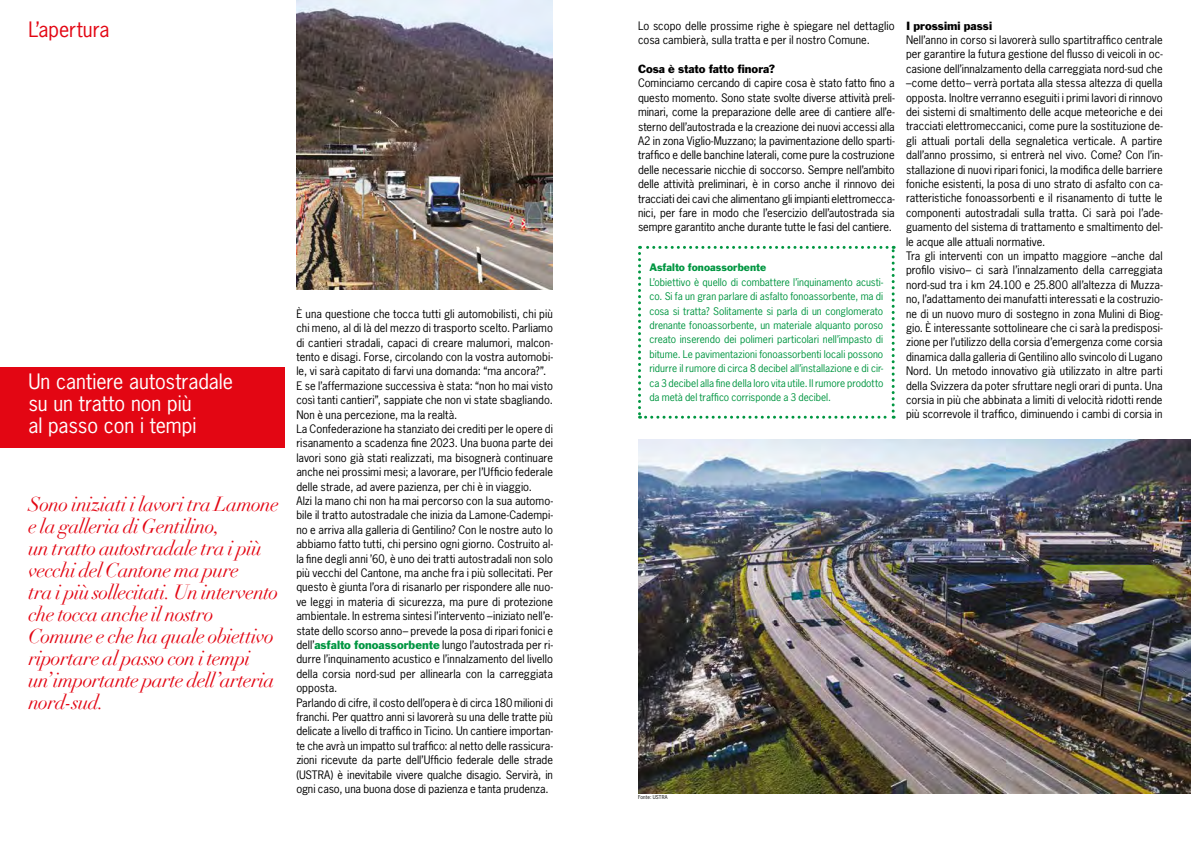
<style>
.page{position:relative;width:1191px;height:842px;background:#fff}
.page>*{position:absolute;margin:0;border:0;box-sizing:border-box;transform-origin:0 0}
.t1{font:italic 20px/22px "Didot";letter-spacing:-.03em;color:#e30613}
.t2{font:20px/22px "News Gothic Std";color:#fff}
.t3{font:20px "News Gothic Std";color:#e30613}
.t4{font:11px/14.4px "News Gothic Std";letter-spacing:.005em;color:#000}
.t5{font:11px "Franklin Gothic Std";color:#000}
.t6{font:10px/14.4px "News Gothic Std";color:#009641;text-align:justify}
.t7{font:10px "Franklin Gothic Std";letter-spacing:.005em;color:#009641}
.t8{font:5px "News Gothic Std";letter-spacing:.03em;color:#000}
.s1{font-family:"Franklin Gothic Std";color:#009641}
</style>
<div class="page">
<div style="left:0;top:367px;width:285px;height:80px;background:#e30613"></div>
<img style="left:638px;top:440px;width:553px;height:353px">
<img style="left:296px;top:0;width:257px;height:289px">
<svg style="left:638px;top:246px;width:256px;height:173px"></svg>
<h1 class="t3" style="left:28px;top:16px;width:83px">L’apertura</h1>
<p class="t4" style="left:638px;top:18px;width:258px">Lo scopo delle prossime righe è spiegare nel dettaglio cosa cambierà, sulla tratta e per il nostro Comune.</p>
<p class="t5" style="left:638px;top:62px;width:138px">Cosa è stato fatto finora?</p>
<p class="t4" style="left:638px;top:76px;width:258px;text-align:justify">Cominciamo cercando di capire cosa è stato fatto fino a questo momento. Sono state svolte diverse attività preli&shy;minari, come la preparazione delle aree di cantiere all’e&shy;sterno dell’autostrada e la creazione dei nuovi accessi alla A2 in zona Viglio-Muzzano; la pavimentazione dello sparti&shy;traffico e delle banchine laterali, come pure la costruzione delle necessarie nicchie di soccorso. Sempre nell’ambito delle attività preliminari, è in corso anche il rinnovo dei tracciati dei cavi che alimentano gli impianti elettromecca&shy;nici, per fare in modo che l’esercizio dell’autostrada sia sempre garantito anche durante tutte le fasi del cantiere.</p>
<h1 class="t2" style="left:28px;top:370px;width:206px">Un cantiere autostradale su un tratto non più<br>al passo con i tempi</h1>
<p class="t1" style="left:28px;top:493px;width:252px">Sono iniziati i lavori tra Lamone e la galleria di Gentilino,<br>un tratto autostradale tra i più vecchi del Cantone ma pure<br>tra i più sollecitati. Un intervento che tocca anche il nostro<br>Comune e che ha quale obiettivo riportare al passo con i tempi un’importante parte dell’arteria nord-sud.</p>
<p class="t4" style="left:296px;top:306px;width:258px">È una questione che tocca tutti gli automobilisti, chi più chi meno, al di là del mezzo di trasporto scelto. Parliamo di cantieri stradali, capaci di creare malumori, malcon&shy;tento e disagi. Forse, circolando con la vostra automobi&shy;le, vi sarà capitato di farvi una domanda: “ma ancora?”.<br>E se l’affermazione successiva è stata: “non ho mai visto così tanti cantieri”, sappiate che non vi state sbagliando.<br>Non è una percezione, ma la realtà.<br>La Confederazione ha stanziato dei crediti per le opere di risanamento a scadenza fine 2023. Una buona parte dei lavori sono già stati realizzati, ma bisognerà continuare anche nei prossimi mesi; a lavorare, per l’Ufficio federale delle strade, ad avere pazienza, per chi è in viaggio.<br>Alzi la mano chi non ha mai percorso con la sua automo&shy;bile il tratto autostradale che inizia da Lamone-Cadempi&shy;no e arriva alla galleria di Gentilino? Con le nostre auto lo abbiamo fatto tutti, chi persino ogni giorno. Costruito al&shy;la fine degli anni ’60, è uno dei tratti autostradali non solo più vecchi del Cantone, ma anche fra i più sollecitati. Per questo è giunta l’ora di risanarlo per rispondere alle nuo&shy;ve leggi in materia di sicurezza, ma pure di protezione ambientale. In estrema sintesi l’intervento –iniziato nell’e&shy;state dello scorso anno– prevede la posa di ripari fonici e dell’<span class="s1">asfalto fonoassorbente</span> lungo l’autostrada per ri&shy;durre l’inquinamento acustico e l’innalzamento del livello della corsia nord-sud per allinearla con la carreggiata opposta.<br>Parlando di cifre, il costo dell’opera è di circa 180 milioni di franchi. Per quattro anni si lavorerà su una delle tratte più delicate a livello di traffico in Ticino. Un cantiere importan&shy;te che avrà un impatto sul traffico: al netto delle rassicura&shy;zioni ricevute da parte dell’Ufficio federale delle strade (USTRA) è inevitabile vivere qualche disagio. Servirà, in ogni caso, una buona dose di pazienza e tanta prudenza.</p>
<p class="t7" style="left:649px;top:261px;width:118px">Asfalto fonoassorbente</p>
<p class="t6" style="left:649px;top:275px;width:235px">L’obiettivo è quello di combattere l’inquinamento acusti&shy;co. Si fa un gran parlare di asfalto fonoassorbente, ma di cosa si tratta? Solitamente si parla di un conglomerato drenante fonoassorbente, un materiale alquanto poroso creato inserendo dei polimeri particolari nell’impasto di bitume. Le pavimentazioni fonoassorbenti locali possono ridurre il rumore di circa 8 decibel all’installazione e di cir&shy;ca 3 decibel alla fine della loro vita utile. Il rumore prodotto da metà del traffico corrisponde a 3 decibel.</p>
<p class="t8" style="left:638px;top:793px;width:31px">Fonte: USTRA</p>
<p class="t5" style="left:906px;top:18px;width:88px">I prossimi passi</p>
<p class="t4" style="left:906px;top:33px;width:258px">Nell’anno in corso si lavorerà sullo spartitraffico centrale per garantire la futura gestione del flusso di veicoli in oc&shy;casione dell’innalzamento della carreggiata nord-sud che –come detto– verrà portata alla stessa altezza di quella opposta. Inoltre verranno eseguiti i primi lavori di rinnovo dei sistemi di smaltimento delle acque meteoriche e dei tracciati elettromeccanici, come pure la sostituzione de&shy;gli attuali portali della segnaletica verticale. A partire dall’anno prossimo, si entrerà nel vivo. Come? Con l’in&shy;stallazione di nuovi ripari fonici, la modifica delle barriere foniche esistenti, la posa di uno strato di asfalto con ca&shy;ratteristiche fonoassorbenti e il risanamento di tutte le componenti autostradali sulla tratta. Ci sarà poi l’ade&shy;guamento del sistema di trattamento e smaltimento del&shy;le acque alle attuali normative.<br>Tra gli interventi con un impatto maggiore –anche dal profilo visivo– ci sarà l’innalzamento della carreggiata nord-sud tra i km 24.100 e 25.800 all’altezza di Muzza&shy;no, l’adattamento dei manufatti interessati e la costruzio&shy;ne di un nuovo muro di sostegno in zona Mulini di Biog&shy;gio. È interessante sottolineare che ci sarà la predisposi&shy;zione per l’utilizzo della corsia d’emergenza come corsia dinamica dalla galleria di Gentilino allo svincolo di Lugano Nord. Un metodo innovativo già utilizzato in altre parti della Svizzera da poter sfruttare negli orari di punta. Una corsia in più che abbinata a limiti di velocità ridotti rende più scorrevole il traffico, diminuendo i cambi di corsia in</p>
</div>
